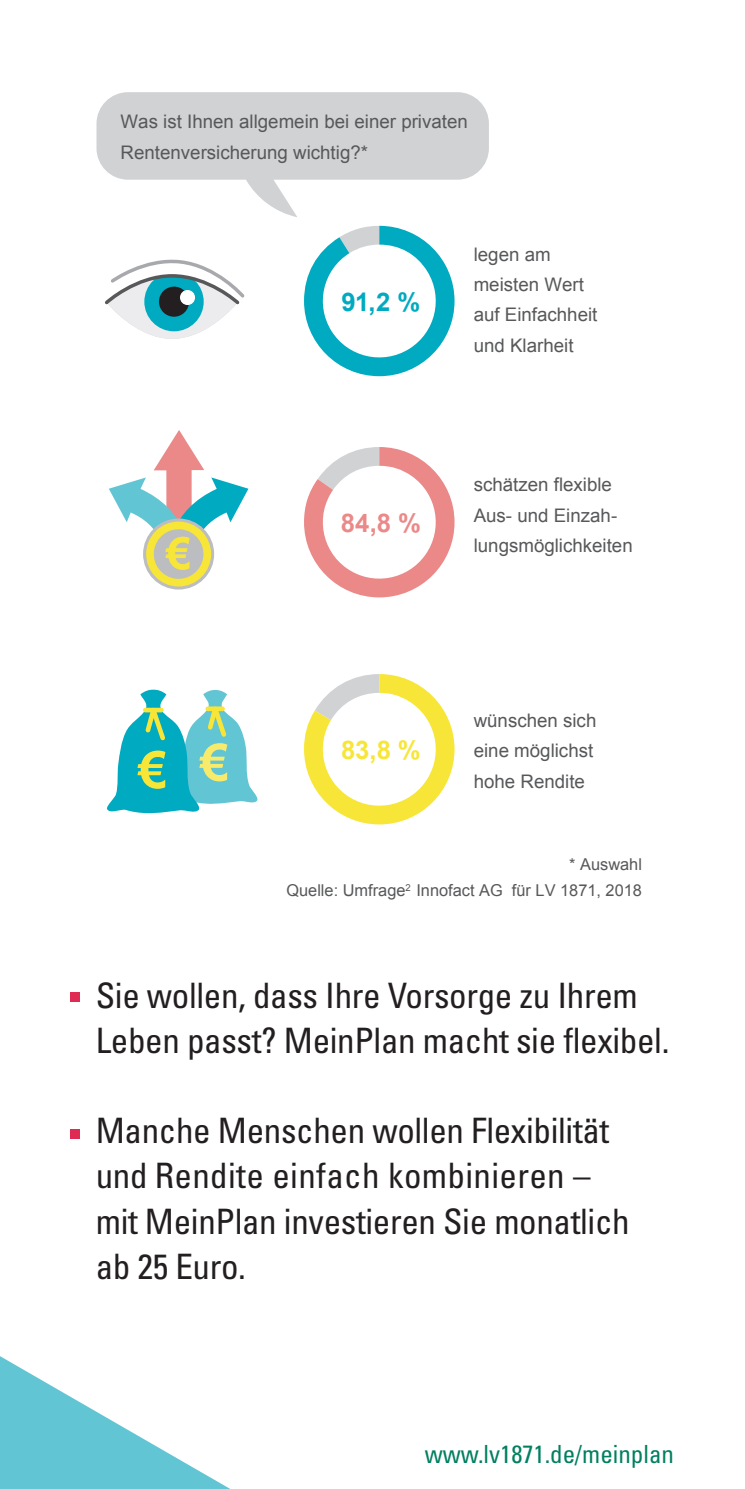
<style>
.page{position:relative;width:745px;height:1489px;background:#fff}
.page>*{position:absolute;margin:0;border:0;box-sizing:border-box;transform-origin:0 0}
.t1{font:700 51.75px "Arial";color:#f8eb6c}
.t2{font:700 51.75px "Arial";color:#f7e638}
.t3{font:700 43.75px "Arial";color:#f7e638}
.t4{font:condensed 35px/45px "Univers LT Std";letter-spacing:-.01em;color:#231f20}
.t5{font:700 25.75px "Arial";color:#00aac0}
.t6{font:700 25.75px "Arial";color:#eb8888}
.t7{font:700 25.75px "Arial";color:#f7e638}
.t8{font:condensed 25px "Univers LT Std";color:#017f60}
.t9{font:18.75px/30.2px "Arial";color:#57585a}
.t10{font:16.25px/26.5px "Arial";color:#57585a;text-align:right}
</style>
<div class="page">
<svg style="left:0;top:1356px;width:229px;height:132px"></svg>
<div style="left:71px;top:992px;width:9px;height:9px;background:#df2a54"></div>
<div style="left:71px;top:1128px;width:9px;height:9px;background:#df2a54"></div>
<svg style="left:107px;top:689px;width:151px;height:125px"></svg>
<svg style="left:304px;top:226px;width:150px;height:150px"></svg>
<svg style="left:304px;top:447px;width:150px;height:150px"></svg>
<svg style="left:304px;top:674px;width:150px;height:150px"></svg>
<svg style="left:105px;top:259px;width:140px;height:80px"></svg>
<svg style="left:96px;top:92px;width:392px;height:125px;fill:#d1d2d4"></svg>
<svg style="left:143px;top:518px;width:71px;height:71px"></svg>
<div style="left:146px;top:521px;width:65px;height:65px;background:#f7e638;border-radius:50%"></div>
<svg style="left:109px;top:430px;width:139px;height:150px"></svg>
<p class="t9" style="left:121px;top:107px;width:348px">Was ist Ihnen allgemein bei einer privaten<br>Rentenversicherung wichtig?*</p>
<h2 class="t3" style="left:166px;top:524px;width:26px">€</h2>
<h1 class="t2" style="left:138px;top:736px;width:30px">€</h1>
<h1 class="t1" style="left:200px;top:728px;width:30px">€</h1>
<h3 class="t5" style="left:341px;top:285px;width:80px">91,2 %</h3>
<h3 class="t6" style="left:340px;top:506px;width:82px">84,8 %</h3>
<p class="t9" style="left:473px;top:239px;width:125px">legen am meisten Wert auf Einfachheit und Klarheit</p>
<p class="t9" style="left:473px;top:470px;width:160px">schätzen flexible<br>Aus- und Einzah&shy;lungsmöglichkeiten</p>
<h3 class="t7" style="left:341px;top:733px;width:81px">83,8 %</h3>
<p class="t9" style="left:473px;top:705px;width:124px">wünschen sich eine möglichst hohe Rendite</p>
<p class="t10" style="left:286px;top:850px;width:357px">* Auswahl<br>Quelle: Umfrage<sup>2</sup> Innofact AG für LV 1871, 2018</p>
<h3 class="t4" style="left:96px;top:972px;width:575px">Sie wollen, dass Ihre Vorsorge zu Ihrem<br>Leben passt? MeinPlan macht sie flexibel.</h3>
<h3 class="t4" style="left:96px;top:1107px;width:535px">Manche Menschen wollen Flexibilität und Rendite einfach kombinieren – mit MeinPlan investieren Sie monatlich ab 25 Euro.</h3>
<h3 class="t8" style="left:424px;top:1437px;width:250px">www.lv1871.de/meinplan</h3>
</div>
